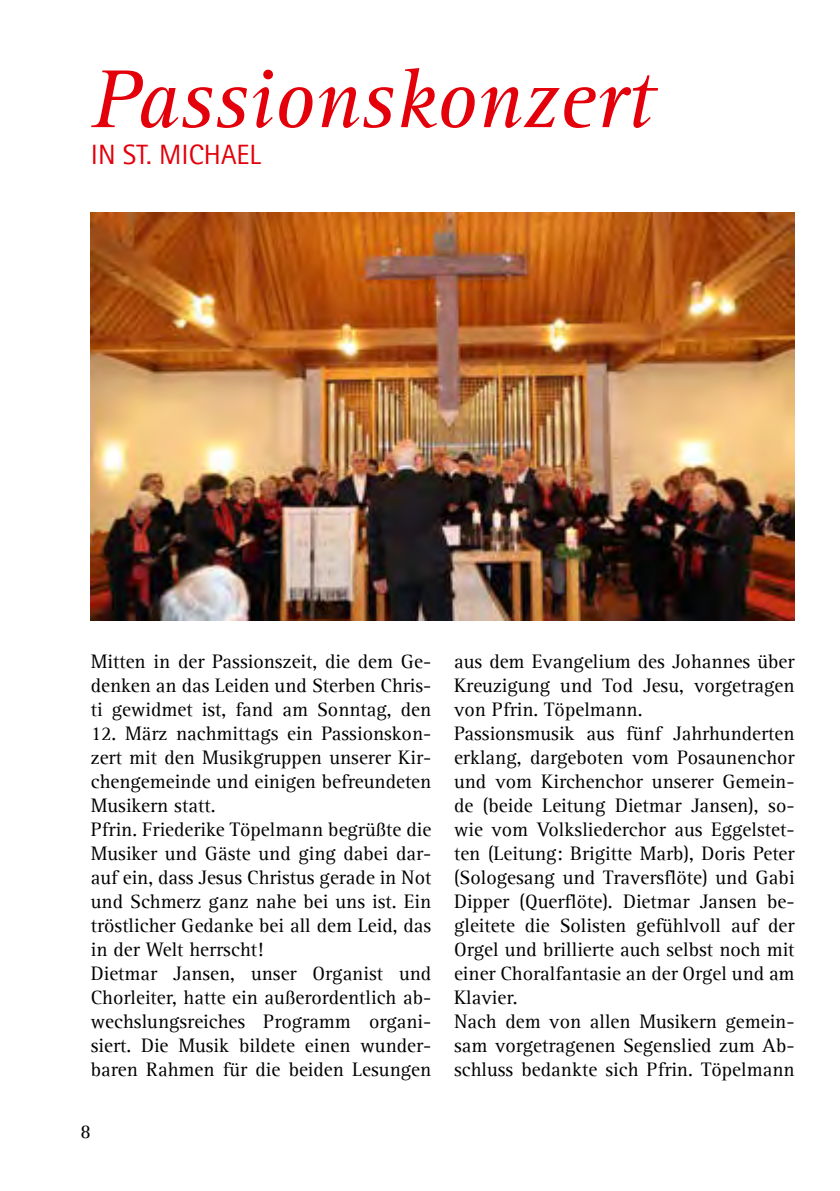
<style>
.page{position:relative;width:840px;height:1191px;background:#fff}
.page>*{position:absolute;margin:0;border:0;box-sizing:border-box;transform-origin:0 0}
.t1{font:italic 85px "Agfa Rotis Serif";color:#e3000b}
.t2{font:28px "Agfa Rotis Sans Serif";color:#e3000b}
.t3{font:20px/24px "Agfa Rotis Serif";color:#000}
</style>
<div class="page">
<img style="left:91px;top:212px;width:703px;height:408px">
<h1 class="t1" style="left:91px;top:51px;width:563px">Passionskonzert</h1>
<h2 class="t2" style="left:91px;top:138px;width:172px">IN ST. MICHAEL</h2>
<p class="t3" style="left:91px;top:650px;width:342px;text-align:justify">Mitten in der Passionszeit, die dem Ge&shy;denken an das Leiden und Sterben Chris&shy;ti gewidmet ist, fand am Sonntag, den</p>
<p class="t3" style="left:91px;top:722px;width:342px">12. März nachmittags ein Passionskon&shy;zert mit den Musikgruppen unserer Kir&shy;chengemeinde und einigen befreundeten Musikern statt.<br>Pfrin. Friederike Töpelmann begrüßte die Musiker und Gäste und ging dabei dar&shy;auf ein, dass Jesus Christus gerade in Not und Schmerz ganz nahe bei uns ist. Ein tröstlicher Gedanke bei all dem Leid, das in der Welt herrscht!<br>Dietmar Jansen, unser Organist und Chorleiter, hatte ein außerordentlich ab&shy;wechslungsreiches Programm organi&shy;siert. Die Musik bildete einen wunder&shy;baren Rahmen für die beiden Lesungen</p>
<p class="t3" style="left:80px;top:1119px;width:12px">8</p>
<p class="t3" style="left:454px;top:650px;width:342px">aus dem Evangelium des Johannes über Kreuzigung und Tod Jesu, vorgetragen von Pfrin. Töpelmann.<br>Passionsmusik aus fünf Jahrhunderten erklang, dargeboten vom Posaunenchor und vom Kirchenchor unserer Gemein&shy;de (beide Leitung Dietmar Jansen), so&shy;wie vom Volksliederchor aus Eggelstet&shy;ten (Leitung: Brigitte Marb), Doris Peter (Sologesang und Traversflöte) und Gabi Dipper (Querflöte). Dietmar Jansen be&shy;gleitete die Solisten gefühlvoll auf der Orgel und brillierte auch selbst noch mit einer Choralfantasie an der Orgel und am Klavier.<br>Nach dem von allen Musikern gemein&shy;sam vorgetragenen Segenslied zum Ab&shy;schluss bedankte sich Pfrin. Töpelmann</p>
</div>
